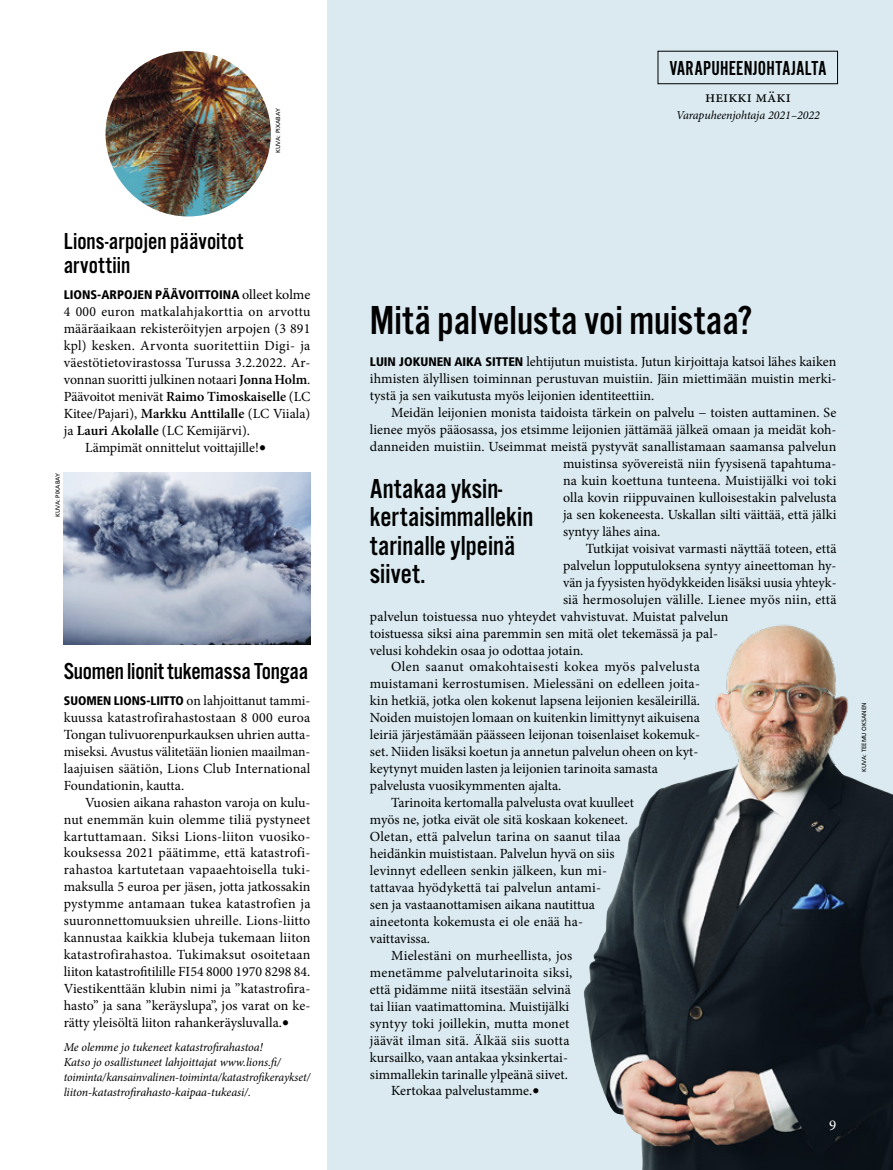
<style>
.page{position:relative;width:893px;height:1170px;background:#fff}
.page>*{position:absolute;margin:0;border:0;box-sizing:border-box;transform-origin:0 0}
.t1{font:42px "Alternate Got No 3 D";color:#000}
.t2{font:28.5px/28.5px "Alternate Got No 3 D";color:#000}
.t3{font:24px/24px "Alternate Got No 3 D";color:#000}
.t4{font:21px "Alternate Got No 2 D";letter-spacing:.01em;color:#000}
.t5{font:16.5px "Minion Pro";color:#000}
.t6{font:15px "Minion Pro";color:#fff}
.t7{font:13.95px/17px "Minion Pro";color:#000;text-align:justify}
.t8{font:900 condensed 12.45px "Frutiger";color:#000}
.t9{font:italic 12px/15px "Minion Pro";letter-spacing:-.01em;color:#000}
.t10{font:6px "Frutiger";color:#000}
.s1{font-family:"Minion Pro";font-weight:400;font-stretch:normal;font-size:13.95px}
.s2{font-weight:600}
.s3{font-size:19.5px}
.s4{font-family:"Frutiger";font-weight:900;font-stretch:condensed;font-size:12.45px}
</style>
<div class="page">
<img style="left:106px;top:51px;width:165px;height:165px;border-radius:83px">
<div style="left:327px;top:0;width:566px;height:1169px;background:#daeaf0"></div>
<img style="left:583px;top:625px;width:310px;height:544px">
<div style="left:658px;top:51px;width:180px;height:33px;border:1px solid #000"></div>
<img style="left:64px;top:472px;width:246px;height:172px">
<p class="t10" style="left:274px;top:153px;width:46px;rotate:-90deg">KUVA: PIXABAY</p>
<h3 class="t3" style="left:64px;top:229px;width:181px">Lions-arpojen päävoitot arvottiin</h3>
<p class="t8" style="left:64px;top:287px;width:248px">LIONS-ARPOJEN PÄÄVOITTOINA <span class="s1">olleet kolme</span></p>
<p class="t7" style="left:64px;top:303px;width:248px">4 000 euron matkalahjakorttia on arvottu</p>
<p class="t7" style="left:64px;top:320px;width:248px">määräaikaan rekisteröityjen arpojen (3 891</p>
<p class="t7" style="left:64px;top:337px;width:248px">kpl) kesken. Arvonta suoritettiin Digi- ja</p>
<p class="t7" style="left:64px;top:354px;width:248px">väestötietovirastossa Turussa 3.2.2022. Ar-</p>
<p class="t7" style="left:64px;top:371px;width:248px">vonnan suoritti julkinen notaari <span class="s2">Jonna Holm</span>.</p>
<p class="t7" style="left:64px;top:388px;width:248px">Päävoitot menivät <span class="s2">Raimo Timoskaiselle</span> (LC</p>
<p class="t7" style="left:64px;top:404px;width:248px">Kitee/Pajari), <span class="s2">Markku Anttilalle</span> (LC Viiala)</p>
<p class="t7" style="left:64px;top:421px;width:188px">ja <span class="s2">Lauri Akolalle</span> (LC Kemijärvi).</p>
<p class="t7" style="left:85px;top:438px;width:183px">Lämpimät onnittelut voittajille!<span class="s3">•</span></p>
<p class="t10" style="left:54px;top:517px;width:46px;rotate:-90deg">KUVA: PIXABAY</p>
<h3 class="t3" style="left:64px;top:659px;width:246px">Suomen lionit tukemassa Tongaa</h3>
<p class="t7" style="left:64px;top:692px;width:248px"><span class="s4">SUOMEN LIONS-LIITTO</span> on lahjoittanut tammi&shy;kuussa katastrofirahastostaan 8 000 euroa Tongan tulivuorenpurkauksen uhrien autta&shy;miseksi. Avustus välitetään lionien maailman&shy;laajuisen säätiön, Lions Club International Foundationin, kautta.</p>
<p class="t7" style="left:64px;top:793px;width:248px;text-indent:21px">Vuosien aikana rahaston varoja on kulu&shy;nut enemmän kuin olemme tiliä pystyneet kartuttamaan. Siksi Lions-liiton vuosiko&shy;kouksessa 2021 päätimme, että katastrofi&shy;rahastoa kartutetaan vapaaehtoisella tuki&shy;maksulla 5 euroa per jäsen, jotta jatkossakin pystymme antamaan tukea katastrofien ja suuronnettomuuksien uhreille. Lions-liitto kannustaa kaikkia klubeja tukemaan liiton katastrofirahastoa. Tukimaksut osoitetaan liiton katastrofitilille FI54 8000 1970 8298 84.<br>Viestikenttään klubin nimi ja ”katastrofira&shy;hasto” ja sana ”keräyslupa”, jos varat on ke&shy;rätty yleisöltä liiton rahankeräysluvalla.<span class="s3">•</span></p>
<p class="t9" style="left:64px;top:1039px;width:248px">Me olemme jo tukeneet katastrofirahastoa!<br>Katso jo osallistuneet lahjoittajat www.lions.fi/ toiminta/kansainvalinen-toiminta/katastrofikeraykset/ liiton-katastrofirahasto-kaipaa-tukeasi/.</p>
<h3 class="t4" style="left:669px;top:57px;width:159px">VARAPUHEENJOHTAJALTA</h3>
<p class="t5" style="left:705px;top:86px;width:87px">heikki mäki</p>
<p class="t9" style="left:676px;top:107px;width:145px">Varapuheenjohtaja 2021–2022</p>
<h1 class="t1" style="left:370px;top:298px;width:384px">Mitä palvelusta voi muistaa?</h1>
<p class="t7" style="left:370px;top:353px;width:468px"><span class="s4">LUIN JOKUNEN AIKA SITTEN</span> lehtijutun muistista. Jutun kirjoittaja katsoi lähes kaiken ihmisten älyllisen toiminnan perustuvan muistiin. Jäin miettimään muistin merki&shy;tystä ja sen vaikutusta myös leijonien identiteettiin.</p>
<p class="t7" style="left:391px;top:404px;width:447px">Meidän leijonien monista taidoista tärkein on palvelu − toisten auttaminen. Se</p>
<p class="t7" style="left:370px;top:421px;width:468px">lienee myös pääosassa, jos etsimme leijonien jättämää jälkeä omaan ja meidät koh-</p>
<p class="t7" style="left:370px;top:438px;width:468px">danneiden muistiin. Useimmat meistä pystyvät sanallistamaan saamansa palvelun</p>
<p class="t7" style="left:563px;top:455px;width:275px">muistinsa syövereistä niin fyysisenä tapahtuma-</p>
<p class="t7" style="left:563px;top:472px;width:275px">na kuin koettuna tunteena. Muistijälki voi toki</p>
<p class="t7" style="left:563px;top:489px;width:275px">olla kovin riippuvainen kulloisestakin palvelusta</p>
<p class="t7" style="left:563px;top:506px;width:275px">ja sen kokeneesta. Uskallan silti väittää, että jälki</p>
<p class="t7" style="left:563px;top:523px;width:99px">syntyy lähes aina.</p>
<p class="t7" style="left:586px;top:540px;width:252px">Tutkijat voisivat varmasti näyttää toteen, että</p>
<p class="t7" style="left:563px;top:557px;width:275px">palvelun lopputuloksena syntyy aineettoman hy-</p>
<p class="t7" style="left:563px;top:573px;width:275px">vän ja fyysisten hyödykkeiden lisäksi uusia yhteyk-</p>
<p class="t7" style="left:563px;top:590px;width:275px">siä hermosolujen välille. Lienee myös niin, että</p>
<p class="t7" style="left:370px;top:607px;width:360px">palvelun toistuessa nuo yhteydet vahvistuvat. Muistat palvelun</p>
<p class="t7" style="left:370px;top:624px;width:350px">toistuessa siksi aina paremmin sen mitä olet tekemässä ja pal-</p>
<p class="t7" style="left:370px;top:641px;width:215px">velusi kohdekin osaa jo odottaa jotain.</p>
<p class="t7" style="left:391px;top:658px;width:310px">Olen saanut omakohtaisesti kokea myös palvelusta</p>
<p class="t7" style="left:370px;top:675px;width:332px">muistamani kerrostumisen. Mielessäni on edelleen joita-</p>
<p class="t7" style="left:370px;top:692px;width:331px">kin hetkiä, jotka olen kokenut lapsena leijonien kesäleirillä.</p>
<p class="t7" style="left:370px;top:709px;width:332px">Noiden muistojen lomaan on kuitenkin limittynyt aikuisena</p>
<p class="t7" style="left:370px;top:726px;width:332px">leiriä järjestämään päässeen leijonan toisenlaiset kokemuk-</p>
<p class="t7" style="left:370px;top:743px;width:330px">set. Niiden lisäksi koetun ja annetun palvelun oheen on kyt-</p>
<p class="t7" style="left:370px;top:760px;width:289px">keytynyt muiden lasten ja leijonien tarinoita samasta</p>
<p class="t7" style="left:370px;top:777px;width:193px">palvelusta vuosikymmenten ajalta.</p>
<p class="t7" style="left:391px;top:794px;width:244px">Tarinoita kertomalla palvelusta ovat kuulleet</p>
<p class="t7" style="left:370px;top:811px;width:260px">myös ne, jotka eivät ole sitä koskaan kokeneet.</p>
<p class="t7" style="left:370px;top:828px;width:252px">Oletan, että palvelun tarina on saanut tilaa</p>
<p class="t7" style="left:370px;top:845px;width:246px">heidänkin muististaan. Palvelun hyvä on siis</p>
<p class="t7" style="left:370px;top:862px;width:239px">levinnyt edelleen senkin jälkeen, kun mi-</p>
<p class="t7" style="left:370px;top:879px;width:233px">tattavaa hyödykettä tai palvelun antami-</p>
<p class="t7" style="left:370px;top:896px;width:226px">sen ja vastaanottamisen aikana nautittua</p>
<p class="t7" style="left:370px;top:912px;width:215px">aineetonta kokemusta ei ole enää ha-</p>
<p class="t7" style="left:370px;top:929px;width:62px">vaittavissa.</p>
<p class="t7" style="left:391px;top:946px;width:183px">Mielestäni on murheellista, jos</p>
<p class="t7" style="left:370px;top:963px;width:204px">menetämme palvelutarinoita siksi,</p>
<p class="t7" style="left:370px;top:980px;width:203px">että pidämme niitä itsestään selvinä</p>
<p class="t7" style="left:370px;top:997px;width:201px">tai liian vaatimattomina. Muistijälki</p>
<p class="t7" style="left:370px;top:1014px;width:201px">syntyy toki joillekin, mutta monet</p>
<p class="t7" style="left:370px;top:1031px;width:201px">jäävät ilman sitä. Älkää siis suotta</p>
<p class="t7" style="left:370px;top:1048px;width:200px">kursailko, vaan antakaa yksinkertai-</p>
<p class="t7" style="left:370px;top:1065px;width:200px">simmallekin tarinalle ylpeänä siivet.</p>
<p class="t7" style="left:391px;top:1082px;width:150px">Kertokaa palvelustamme.<span class="s3">•</span></p>
<h2 class="t2" style="left:370px;top:474px;width:165px">Antakaa yksin&shy;kertaisimmallekin tarinalle ylpeinä siivet.</h2>
<p class="t6" style="left:829px;top:1114px;width:9px">9</p>
<p class="t10" style="left:861px;top:772px;width:71px;rotate:-90deg">KUVA: TEEMU OKSANEN</p>
</div>
